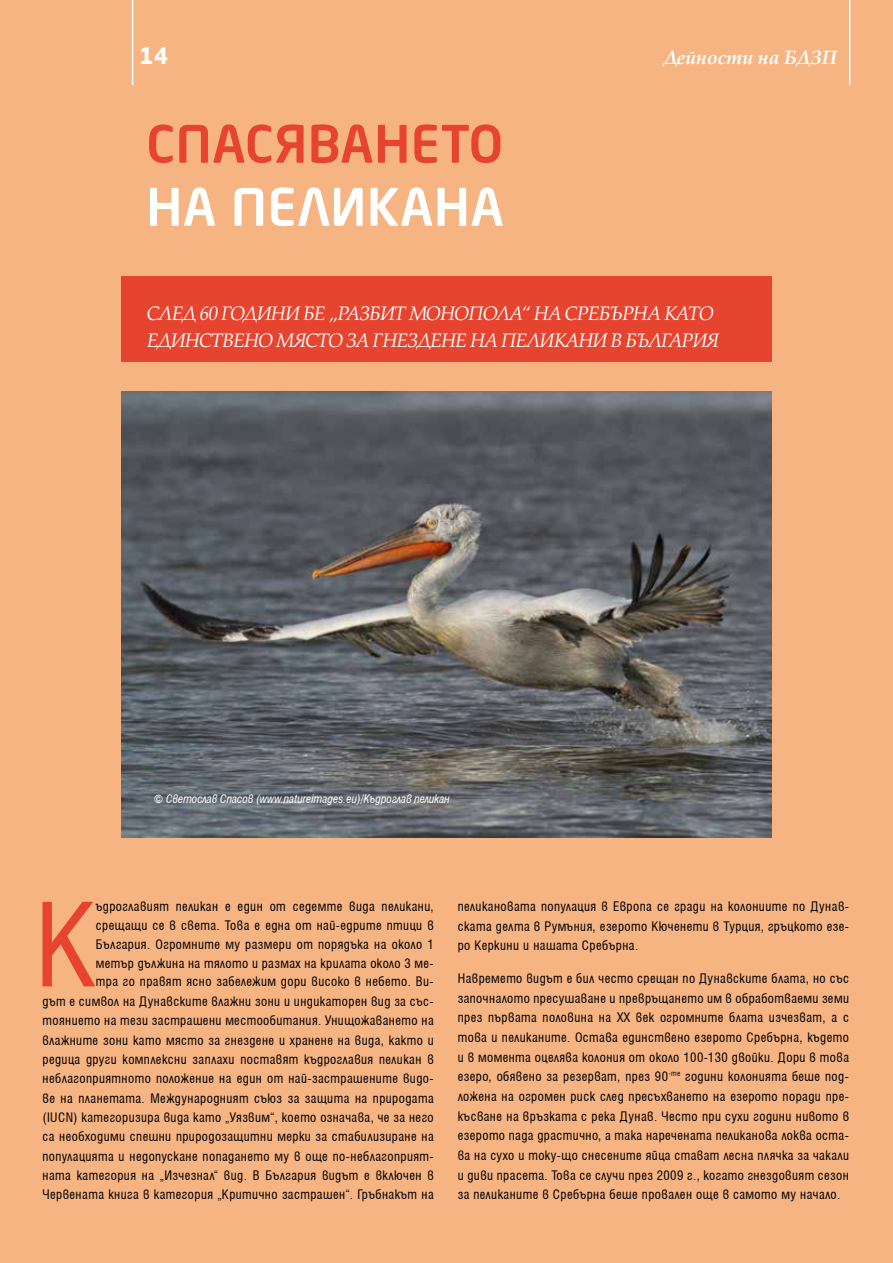
<style>
.page{position:relative;width:893px;height:1263px;background:#f7b483}
.page>*{position:absolute;margin:0;border:0;box-sizing:border-box;transform-origin:0 0}
.t1{font:condensed 132.15px "Helen Bg";color:#e6442e}
.t2{font:500 51px "Neo Sans Intel";letter-spacing:.025em;color:#e6442e}
.t3{font:500 51px "Neo Sans Intel";letter-spacing:.025em;color:#fff}
.t4{font:700 22.5px "Neo Sans Pro";color:#fff}
.t5{font:italic 19.5px/27px "SP Palette";letter-spacing:-.05em;color:#fff}
.t6{font:italic 700 19.5px "SP Palette";letter-spacing:-.005em;color:#fff}
.t7{font:condensed 15px/19.2px "Helen Bg";letter-spacing:.03em;color:#000;text-align:justify}
.t8{font:italic condensed 13.5px "Helen Bg";color:#fff}
</style>
<div class="page">
<img style="left:121px;top:391px;width:651px;height:447px">
<div style="left:121px;top:276px;width:651px;height:85px;background:#e6442e"></div>
<hr style="left:132px;top:0;width:1px;height:85px;background:#fff">
<hr style="left:849px;top:0;width:1px;height:85px;background:#fff">
<h3 class="t4" style="left:139px;top:41px;width:31px">14</h3>
<h3 class="t6" style="left:664px;top:46px;width:175px">Дейности на БДЗП</h3>
<h2 class="t2" style="left:147px;top:111px;width:358px">СПАСЯВАНЕТО</h2>
<h2 class="t3" style="left:147px;top:174px;width:358px">НА ПЕЛИКАНА</h2>
<h3 class="t5" style="left:147px;top:300px;width:574px">СЛЕД 60 ГОДИНИ БЕ „РАЗБИТ МОНОПОЛА“ НА СРЕБЪРНА КАТО<br>ЕДИНСТВЕНО МЯСТО ЗА ГНЕЗДЕНЕ НА ПЕЛИКАНИ В БЪЛГАРИЯ</h3>
<p class="t8" style="left:154px;top:791px;width:298px">© Светослав Спасов (www.natureimages.eu)/Къдроглав пеликан</p>
<p class="t7" style="left:43px;top:897px;width:393px;text-align:right">ъдроглавият пеликан е един от седемте вида пеликани, срещащи се в света. Това е една от най-едрите птици в България. Огромните му размери от порядъка на около 1<br>метър дължина на тялото и размах на крилата около 3 ме-<br>тра го правят ясно забележим дори високо в небето. Ви-<br>дът е символ на Дунавските влажни зони и индикаторен вид за със&shy;тоянието на тези застрашени местообитания. Унищожаването на влажните зони като място за гнездене и хранене на вида, както и редица други комплексни заплахи поставят къдроглавия пеликан в неблагоприятното положение на един от най-застрашените видо&shy;ве на планетата. Международният съюз за защита на природата (IUCN) категоризира вида като „Уязвим“, което означава, че за него са необходими спешни природозащитни мерки за стабилизиране на популацията и недопускане попадането му в още по-неблагоприят&shy;ната категория на „Изчезнал“ вид. В България видът е включен в Червената книга в категория „Критично застрашен“. Гръбнакът на</p>
<p class="t7" style="left:458px;top:896px;width:393px;line-height:19.6px">пеликановата популация в Европа се гради на колониите по Дунав&shy;ската делта в Румъния, езерото Кюченети в Турция, гръцкото езе&shy;ро Керкини и нашата Сребърна.</p>
<h1 class="t1" style="left:35px;top:870px;width:62px">К</h1>
<p class="t7" style="left:458px;top:968px;width:393px;line-height:19.6px">Навремето видът е бил често срещан по Дунавските блата, но със започналото пресушаване и превръщането им в обработваеми земи през първата половина на ХХ век огромните блата изчезват, а с това и пеликаните. Остава единствено езерото Сребърна, където и в момента оцелява колония от около 100-130 двойки. Дори в това езеро, обявено за резерват, през 90<sup>-те</sup> години колонията беше под&shy;ложена на огромен риск след пресъхването на езерото поради пре&shy;късване на връзката с река Дунав. Често при сухи години нивото в езерото пада драстично, а така наречената пеликанова локва оста&shy;ва на сухо и току-що снесените яйца стават лесна плячка за чакали и диви прасета. Това се случи през 2009 г., когато гнездовият сезон за пеликаните в Сребърна беше провален още в самото му начало.</p>
</div>
